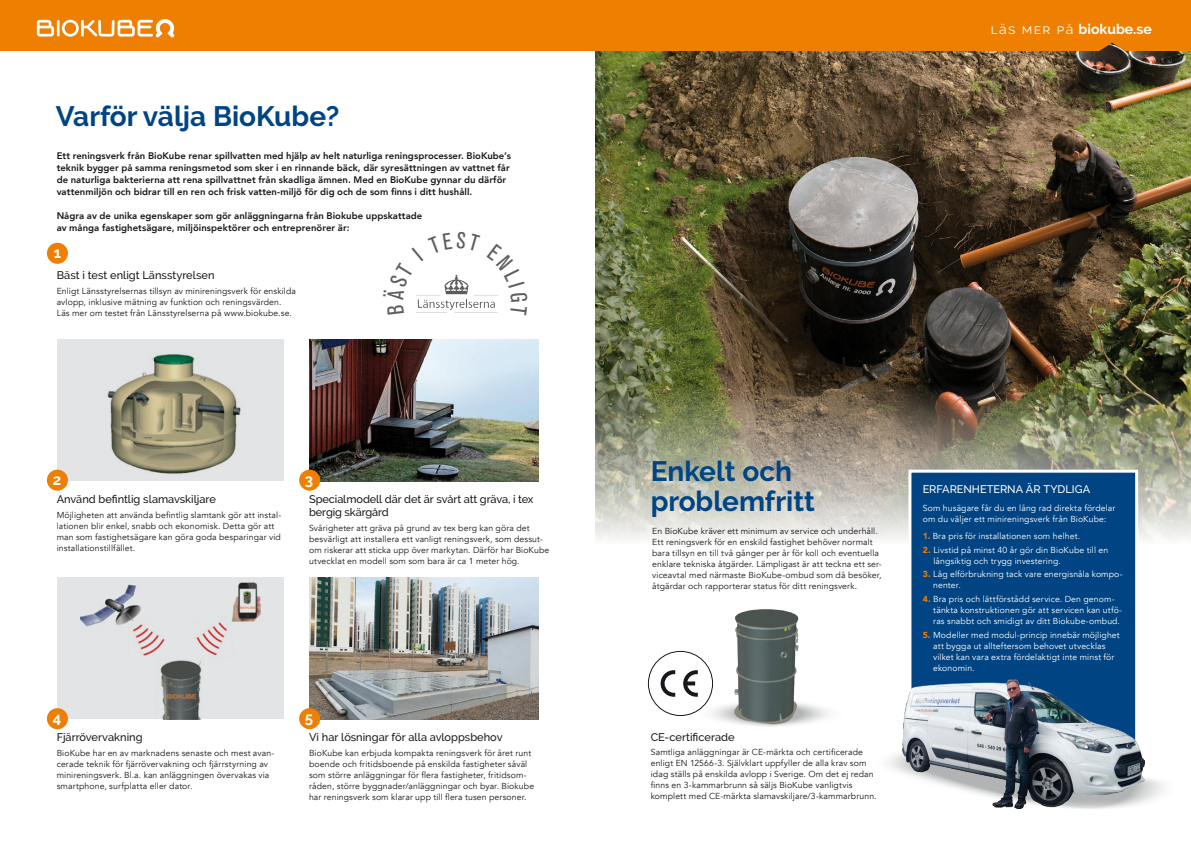
<style>
.page{position:relative;width:1191px;height:842px;background:#fff}
.page>*{position:absolute;margin:0;border:0;box-sizing:border-box;transform-origin:0 0}
.t1{font:700 28px/30px "Raleway";color:#004483}
.t2{font:700 15px "Raleway";color:#fff}
.t3{font:700 14px "Raleway";color:#fff}
.t4{font:500 11px/13px "Raleway";letter-spacing:-.005em;color:#1a171c}
.t5{font:500 11px "Raleway";color:#fff}
.t6{font:800 9.5px/12px "Avenir";letter-spacing:.005em;color:#1a171c}
.t7{font:8.7px/11px "Avenir";letter-spacing:.015em;color:#1a171c}
.t8{font:8.7px/11px "Avenir";letter-spacing:.015em;color:#fff}
.s1{font-weight:400}
.s2{font-weight:900;color:#ee7f00}
</style>
<div class="page">
<svg style="left:888px;top:753px;width:276px;height:56px"></svg>
<img style="left:595px;top:51px;width:596px;height:488px">
<div style="left:47px;top:243px;width:21px;height:21px;background:#ee7f00;border-radius:50%"></div>
<div style="left:910px;top:471px;width:226px;height:277px;background:#004483"></div>
<div style="left:908px;top:470px;width:230px;height:280px;border:3px solid #fff"></div>
<div style="left:57px;top:577px;width:226px;height:142px;background:#e3e4e5"></div>
<img style="left:80px;top:582px;width:180px;height:137px">
<div style="left:57px;top:339px;width:226px;height:142px;background:#e3e4e5"></div>
<img style="left:107px;top:354px;width:134px;height:120px">
<img style="left:309px;top:339px;width:230px;height:142px">
<img style="left:309px;top:577px;width:230px;height:142px">
<div style="left:47px;top:470px;width:21px;height:21px;background:#ee7f00;border-radius:50%"></div>
<div style="left:47px;top:708px;width:21px;height:21px;background:#ee7f00;border-radius:50%"></div>
<div style="left:299px;top:470px;width:21px;height:21px;background:#ee7f00;border-radius:50%"></div>
<div style="left:299px;top:708px;width:21px;height:21px;background:#ee7f00;border-radius:50%"></div>
<img style="left:902px;top:680px;width:242px;height:128px">
<svg style="left:688px;top:699px;width:163px;height:29px"></svg>
<img style="left:714px;top:609px;width:91px;height:119px">
<div style="left:648px;top:651px;width:65px;height:65px;border:1px solid #1a171c;border-radius:50%"></div>
<svg style="left:660px;top:670px;width:38px;height:27px"></svg>
<div style="left:604px;top:0;width:587px;height:51px;background:#ee7f00"></div>
<div style="left:0;top:0;width:604px;height:51px;background:#ee7f00"></div>
<svg style="left:37px;top:19px;width:138px;height:19px"></svg>
<svg style="left:375px;top:274px;width:164px;height:108px"></svg>
<h1 class="t1" style="left:56px;top:101px;width:285px">Varför välja BioKube?</h1>
<p class="t6" style="left:57px;top:149px;width:456px">Ett reningsverk från BioKube renar spillvatten med hjälp av helt naturliga reningsprocesser. BioKube’s teknik bygger på samma reningsmetod som sker i en rinnande bäck, där syresättningen av vattnet får de naturliga bakterierna att rena spillvattnet från skadliga ämnen. Med en BioKube gynnar du därför vattenmiljön och bidrar till en ren och frisk vatten-miljö för dig och de som finns i ditt hushåll.</p>
<p class="t6" style="left:57px;top:209px;width:367px">Några av de unika egenskaper som gör anläggningarna från Biokube uppskattade av många fastighetsägare, miljöinspektörer och entreprenörer är:</p>
<h2 class="t2" style="left:54px;top:244px;width:9px">1</h2>
<p class="t4" style="left:57px;top:268px;width:159px">Bäst i test enligt Länsstyrelsen</p>
<p class="t7" style="left:57px;top:285px;width:241px">Enligt Länsstyrelsernas tillsyn av minireningsverk för enskilda avlopp, inklusive mätning av funktion och reningsvärden.<br>Läs mer om testet från Länsstyrelserna på www.biokube.se.</p>
<h2 class="t2" style="left:53px;top:471px;width:10px">2</h2>
<p class="t4" style="left:57px;top:493px;width:161px">Använd befintlig slamavskiljare</p>
<p class="t7" style="left:57px;top:510px;width:226px">Möjligheten att använda befintlig slamtank gör att instal&shy;lationen blir enkel, snabb och ekonomisk. Detta gör att man som fastighetsägare kan göra goda besparingar vid installationstillfället.</p>
<h2 class="t2" style="left:305px;top:471px;width:10px">3</h2>
<p class="t4" style="left:309px;top:493px;width:226px">Specialmodell där det är svårt att gräva, i tex bergig skärgård</p>
<p class="t7" style="left:309px;top:523px;width:242px">Svårigheter att gräva på grund av tex berg kan göra det besvärligt att installera ett vanligt reningsverk, som dessut&shy;om riskerar att sticka upp över markytan. Därför har BioKube utvecklat en modell som som bara är ca 1 meter hög.</p>
<h2 class="t2" style="left:53px;top:709px;width:10px">4</h2>
<p class="t4" style="left:57px;top:730px;width:87px">Fjärrövervakning</p>
<p class="t7" style="left:57px;top:747px;width:219px">BioKube har en av marknadens senaste och mest avan&shy;cerade teknik för fjärrövervakning och fjärrstyrning av minireningsverk. Bl.a. kan anläggningen övervakas via smartphone, surfplatta eller dator.</p>
<h2 class="t2" style="left:305px;top:709px;width:10px">5</h2>
<p class="t4" style="left:309px;top:731px;width:195px">Vi har lösningar för alla avloppsbehov</p>
<p class="t7" style="left:309px;top:748px;width:227px">BioKube kan erbjuda kompakta reningsverk för året runt boende och fritidsboende på enskilda fastigheter såväl som större anläggningar för flera fastigheter, fritidsom&shy;råden, större byggnader/anläggningar och byar. Biokube har reningsverk som klarar upp till flera tusen personer.</p>
<h3 class="t3" style="left:990px;top:21px;width:163px"><span class="s1">läs mer på</span> biokube.se</h3>
<h1 class="t1" style="left:651px;top:456px;width:165px">Enkelt och problemfritt</h1>
<p class="t7" style="left:652px;top:525px;width:231px">En BioKube kräver ett minimum av service och underhåll.<br>Ett reningsverk för en enskild fastighet behöver normalt bara tillsyn en till två gånger per år för koll och eventuella enklare tekniska åtgärder. Lämpligast är att teckna ett ser&shy;viceavtal med närmaste BioKube-ombud som då besöker, åtgärdar och rapporterar status för ditt reningsverk.</p>
<p class="t4" style="left:651px;top:730px;width:85px">CE-certificerade</p>
<p class="t7" style="left:651px;top:747px;width:227px">Samtliga anläggningar är CE-märkta och certificerade enligt EN 12566-3. Självklart uppfyller de alla krav som idag ställs på enskilda avlopp i Sverige. Om det ej redan finns en 3-kammarbrunn så säljs BioKube vanligtvis komplett med CE-märkta slamavskiljare/3-kammarbrunn.</p>
<p class="t5" style="left:922px;top:483px;width:169px">ERFARENHETERNA ÄR TYDLIGA</p>
<p class="t8" style="left:922px;top:503px;width:194px">Som husägare får du en lång rad direkta fördelar om du väljer ett minireningsverk från BioKube:</p>
<p class="t8" style="left:922px;top:530px;width:159px"><span class="s2">1.</span> Bra pris för installationen som helhet.</p>
<p class="t8" style="left:933px;top:544px;width:176px;text-indent:-11px"><span class="s2">2.</span> Livstid på minst 40 år gör din BioKube till en långsiktig och trygg investering.</p>
<p class="t8" style="left:933px;top:569px;width:191px;text-indent:-10px"><span class="s2">3.</span> Låg elförbrukning tack vare energisnåla kompo&shy;nenter.</p>
<p class="t8" style="left:933px;top:594px;width:190px;text-indent:-10px"><span class="s2">4.</span> Bra pris och lättförstådd service. Den genom&shy;tänkta konstruktionen gör att servicen kan utfö&shy;ras snabbt och smidigt av ditt Biokube-ombud.</p>
<p class="t8" style="left:933px;top:630px;width:188px;text-indent:-10px"><span class="s2">5.</span> Modeller med modul-princip innebär möjlighet att bygga ut allteftersom behovet utvecklas vilket kan vara extra fördelaktigt inte minst för ekonomin.</p>
</div>
